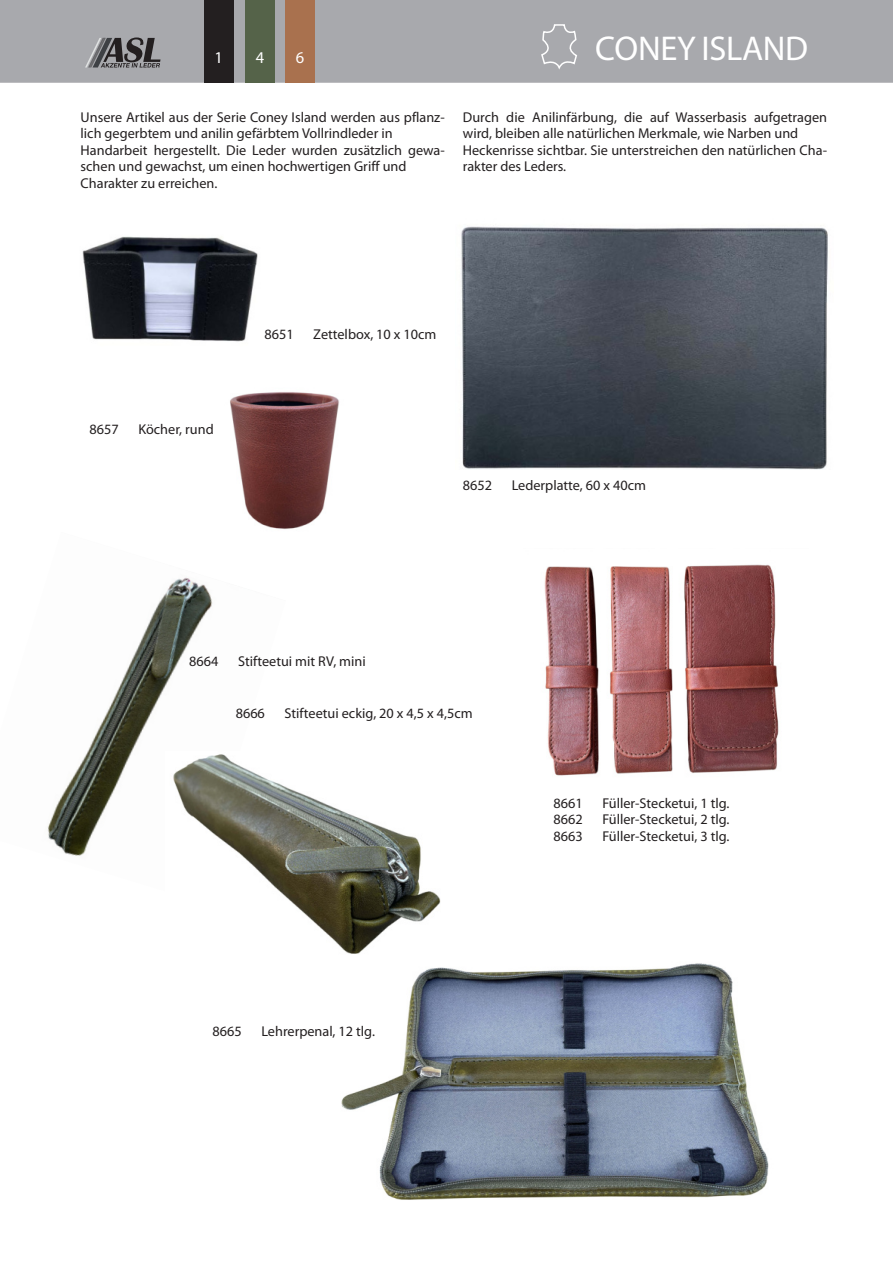
<style>
.page{position:relative;width:893px;height:1263px;background:#a8a9ad}
.page>*{position:absolute;margin:0;border:0;box-sizing:border-box;transform-origin:0 0}
.t1{font:34.5px "Myriad Pro";letter-spacing:-.005em;color:#fff}
.t2{font:34.5px "Myriad Pro";letter-spacing:.035em;color:#fff}
.t3{font:16.5px "Myriad Pro";color:#fff}
.t4{font:14.25px/16.5px "Myriad Pro";color:#231f20}
</style>
<div class="page">
<svg style="left:85px;top:38px;width:76px;height:30px"></svg>
<div style="left:0;top:83px;width:893px;height:1180px;background:#fff"></div>
<div style="left:285px;top:0;width:30px;height:83px;background:#a9714e"></div>
<div style="left:245px;top:0;width:30px;height:83px;background:#556349"></div>
<div style="left:204px;top:0;width:30px;height:83px;background:#231f20"></div>
<svg style="left:541px;top:24px;width:36px;height:46px"></svg>
<img style="left:75px;top:231px;width:188px;height:116px">
<img style="left:456px;top:215px;width:378px;height:265px">
<img style="left:220px;top:377px;width:130px;height:158px">
<img style="left:524px;top:548px;width:285px;height:243px">
<img style="left:0;top:532px;width:286px;height:368px">
<img style="left:335px;top:946px;width:456px;height:284px">
<img style="left:165px;top:751px;width:298px;height:210px">
<p class="t3" style="left:214px;top:51px;width:10px">1</p>
<p class="t3" style="left:256px;top:51px;width:10px">4</p>
<p class="t3" style="left:296px;top:51px;width:10px">6</p>
<h1 class="t1" style="left:596px;top:28px;width:214px">CONEY ISLAND</h1>
<h1 class="t2" style="left:614px;top:43px;width:216px">LOREM IPSUM</h1>
<p class="t4" style="left:81px;top:110px;width:366px">Unsere Artikel aus der Serie Coney Island werden aus pflanz&shy;lich gegerbtem und anilin gefärbtem Vollrindleder in Handarbeit hergestellt. Die Leder wurden zusätzlich gewa&shy;schen und gewachst, um einen hochwertigen Griff und Charakter zu erreichen.</p>
<p class="t4" style="left:463px;top:110px;width:366px">Durch die Anilinfärbung, die auf Wasserbasis aufgetragen wird, bleiben alle natürlichen Merkmale, wie Narben und Heckenrisse sichtbar. Sie unterstreichen den natürlichen Cha&shy;rakter des Leders.</p>
<p class="t4" style="left:89px;top:422px;width:31px">8657</p>
<p class="t4" style="left:138px;top:422px;width:77px">Köcher, rund</p>
<p class="t4" style="left:264px;top:327px;width:31px">8651</p>
<p class="t4" style="left:313px;top:327px;width:125px">Zettelbox, 10 x 10cm</p>
<p class="t4" style="left:463px;top:478px;width:31px">8652</p>
<p class="t4" style="left:512px;top:478px;width:136px">Lederplatte, 60 x 40cm</p>
<p class="t4" style="left:189px;top:654px;width:31px">8664</p>
<p class="t4" style="left:238px;top:654px;width:129px">Stifteetui mit RV, mini</p>
<p class="t4" style="left:236px;top:706px;width:31px">8666</p>
<p class="t4" style="left:285px;top:706px;width:189px">Stifteetui eckig, 20 x 4,5 x 4,5cm</p>
<p class="t4" style="left:213px;top:1024px;width:31px">8665</p>
<p class="t4" style="left:261px;top:1024px;width:115px">Lehrerpenal, 12 tlg.</p>
<p class="t4" style="left:554px;top:796px;width:31px">8661</p>
<p class="t4" style="left:602px;top:796px;width:129px">Füller-Stecketui, 1 tlg.</p>
<p class="t4" style="left:554px;top:812px;width:31px">8662</p>
<p class="t4" style="left:602px;top:812px;width:129px">Füller-Stecketui, 2 tlg.</p>
<p class="t4" style="left:554px;top:829px;width:31px">8663</p>
<p class="t4" style="left:602px;top:829px;width:129px">Füller-Stecketui, 3 tlg.</p>
</div>
